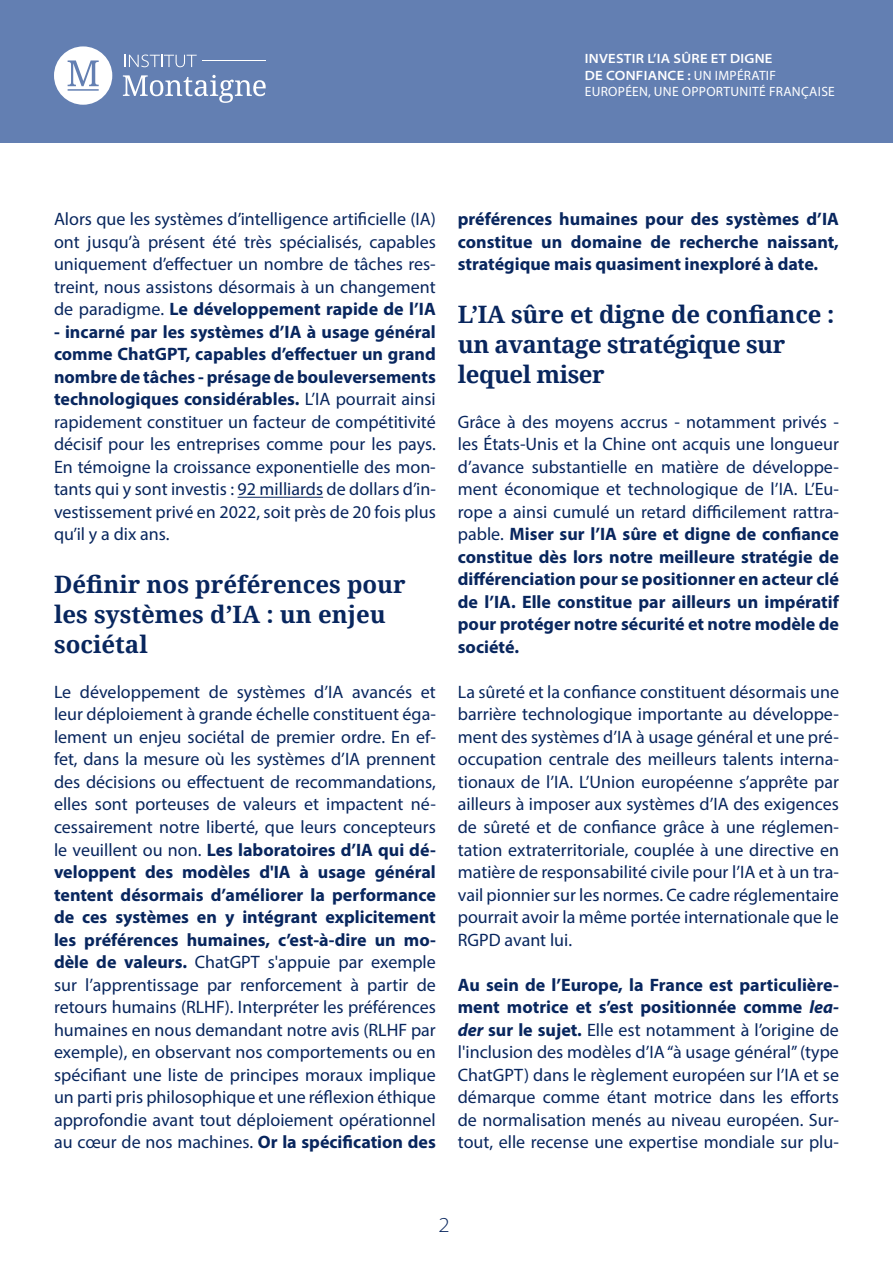
<style>
.page{position:relative;width:893px;height:1263px;background:#fff}
.page>*{position:absolute;margin:0;border:0;box-sizing:border-box;transform-origin:0 0}
.t1{font:700 24px/30px "Noto Serif";letter-spacing:-.01em;color:#08265e}
.t2{font:300 semi-expanded 21.3px "Myriad Pro";color:#08265e}
.t3{font:18px/22.5px "Myriad Pro";color:#08265e;text-align:justify}
.t4{font:700 18px/22.5px "Myriad Pro";color:#08265e;text-align:justify}
.t5{font:13.5px/16.5px "Myriad Pro";letter-spacing:.02em;color:#fff}
.s1{font-weight:600;font-stretch:semi-expanded}
.s2{font-weight:700}
.s3{font-weight:700;font-style:italic}
</style>
<div class="page">
<div style="left:0;top:0;width:893px;height:142px;background:#637fb2"></div>
<svg style="left:54px;top:46px;width:58px;height:59px"></svg>
<svg style="left:124px;top:55px;width:73px;height:12px"></svg>
<hr style="left:203px;top:60px;width:63px;height:1px;background:#fff">
<svg style="left:123px;top:75px;width:143px;height:28px"></svg>
<hr style="left:238px;top:497px;width:85px;height:1px;background:#08265e">
<p class="t5" style="left:585px;top:50px;width:252px"><span class="s1">INVESTIR L’IA SÛRE ET DIGNE<br>DE CONFIANCE :</span> UN IMPÉRATIF<br>EUROPÉEN, UNE OPPORTUNITÉ FRANÇAISE</p>
<p class="t3" style="left:54px;top:208px;width:383px">Alors que les systèmes d’intelligence artificielle (IA) ont jusqu’à présent été très spécialisés, capables uniquement d’effectuer un nombre de tâches res&shy;treint, nous assistons désormais à un changement de paradigme. <span class="s2">Le développement rapide de l’IA</span></p>
<p class="t3" style="left:54px;top:320px;width:383px"><span class="s2">- incarné par les systèmes d’IA à usage général comme ChatGPT, capables d’effectuer un grand nombre de tâches - présage de bouleversements technologiques considérables.</span> L’IA pourrait ainsi rapidement constituer un facteur de compétitivité décisif pour les entreprises comme pour les pays.<br>En témoigne la croissance exponentielle des mon&shy;tants qui y sont investis : 92 milliards de dollars d’in&shy;vestissement privé en 2022, soit près de 20 fois plus qu’il y a dix ans.</p>
<h1 class="t1" style="left:54px;top:568px;width:353px">Définir nos préférences pour les systèmes d’IA : un enjeu sociétal</h1>
<p class="t3" style="left:54px;top:680px;width:383px">Le développement de systèmes d’IA avancés et leur déploiement à grande échelle constituent éga&shy;lement un enjeu sociétal de premier ordre. En ef&shy;fet, dans la mesure où les systèmes d’IA prennent des décisions ou effectuent de recommandations, elles sont porteuses de valeurs et impactent né&shy;cessairement notre liberté, que leurs concepteurs le veuillent ou non. <span class="s2">Les laboratoires d’IA qui dé&shy;veloppent des modèles d'IA à usage général tentent désormais d’améliorer la performance de ces systèmes en y intégrant explicitement les préférences humaines, c’est-à-dire un mo&shy;dèle de valeurs.</span> ChatGPT s'appuie par exemple sur l’apprentissage par renforcement à partir de retours humains (RLHF). Interpréter les préférences humaines en nous demandant notre avis (RLHF par exemple), en observant nos comportements ou en spécifiant une liste de principes moraux implique un parti pris philosophique et une réflexion éthique approfondie avant tout déploiement opérationnel au cœur de nos machines. <span class="s2">Or la spécification des</span></p>
<p class="t4" style="left:458px;top:207px;width:383px">préférences humaines pour des systèmes d’IA constitue un domaine de recherche naissant, stratégique mais quasiment inexploré à date.</p>
<h1 class="t1" style="left:458px;top:298px;width:378px">L’IA sûre et digne de confiance : un avantage stratégique sur lequel miser</h1>
<p class="t3" style="left:458px;top:410px;width:383px">Grâce à des moyens accrus - notamment privés - les États-Unis et la Chine ont acquis une longueur d’avance substantielle en matière de développe&shy;ment économique et technologique de l’IA. L’Eu&shy;rope a ainsi cumulé un retard difficilement rattra&shy;pable. <span class="s2">Miser sur l’IA sûre et digne de confiance constitue dès lors notre meilleure stratégie de différenciation pour se positionner en acteur clé de l’IA. Elle constitue par ailleurs un impératif pour protéger notre sécurité et notre modèle de société.</span></p>
<p class="t3" style="left:458px;top:680px;width:383px">La sûreté et la confiance constituent désormais une barrière technologique importante au développe&shy;ment des systèmes d’IA à usage général et une pré&shy;occupation centrale des meilleurs talents interna&shy;tionaux de l’IA. L’Union européenne s’apprête par ailleurs à imposer aux systèmes d’IA des exigences de sûreté et de confiance grâce à une réglemen&shy;tation extraterritoriale, couplée à une directive en matière de responsabilité civile pour l’IA et à un tra&shy;vail pionnier sur les normes. Ce cadre réglementaire pourrait avoir la même portée internationale que le RGPD avant lui.</p>
<p class="t3" style="left:458px;top:973px;width:383px"><span class="s2">Au sein de l’Europe, la France est particulière&shy;ment motrice et s’est positionnée comme</span> <span class="s3">lea&shy;der</span> <span class="s2">sur le sujet.</span> Elle est notamment à l’origine de l'inclusion des modèles d’IA “à usage général” (type ChatGPT) dans le règlement européen sur l’IA et se démarque comme étant motrice dans les efforts de normalisation menés au niveau européen. Sur&shy;tout, elle recense une expertise mondiale sur plu-</p>
<p class="t2" style="left:438px;top:1212px;width:13px">2</p>
</div>
